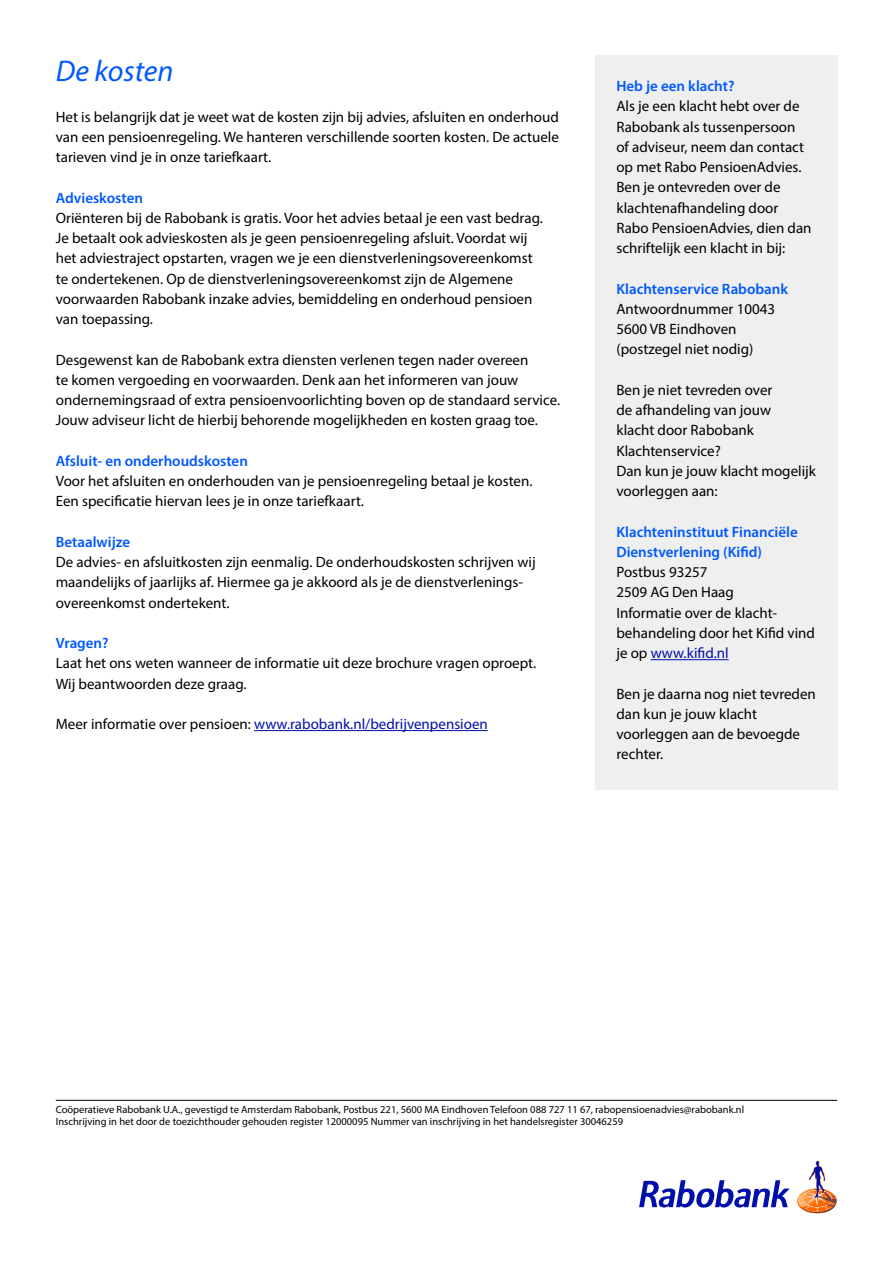
<style>
.page{position:relative;width:893px;height:1263px;background:#fff}
.page>*{position:absolute;margin:0;border:0;box-sizing:border-box;transform-origin:0 0}
.t1{font:italic 30px "Myriad Pro";color:#0058ff}
.t2{font:15px/20.2px "Myriad Pro";color:#000}
.t3{font:600 15px/20.2px "Myriad Pro";color:#0058ff}
.t4{font:15px "Myriad Pro";color:#000faa}
.t5{font:10.5px/12.8px "Myriad Pro";color:#000}
.s1{color:#000}
.s2{color:#000faa}
</style>
<div class="page">
<hr style="left:254px;top:730px;width:234px;height:1px;background:#000faa">
<div style="left:595px;top:56px;width:242px;height:734px;background:#efefef"></div>
<hr style="left:651px;top:659px;width:78px;height:1px;background:#000faa">
<hr style="left:56px;top:1100px;width:781px;height:1px;background:#000">
<svg style="left:639px;top:1180px;width:151px;height:27px"></svg>
<svg style="left:797px;top:1160px;width:40px;height:53px"></svg>
<h1 class="t1" style="left:56px;top:52px;width:119px">De kosten</h1>
<p class="t2" style="left:56px;top:106px;width:505px;text-align:justify">Het is belangrijk dat je weet wat de kosten zijn bij advies, afsluiten en onderhoud van een pensioenregeling. We hanteren verschillende soorten kosten. De actuele tarieven vind je in onze tariefkaart.</p>
<p class="t3" style="left:56px;top:187px;width:89px">Advieskosten</p>
<p class="t2" style="left:56px;top:207px;width:489px">Oriënteren bij de Rabobank is gratis. Voor het advies betaal je een vast bedrag.<br>Je betaalt ook advieskosten als je geen pensioenregeling afsluit. Voordat wij het adviestraject opstarten, vragen we je een dienstverleningsovereenkomst te ondertekenen. Op de dienstverleningsovereenkomst zijn de Algemene voorwaarden Rabobank inzake advies, bemiddeling en onderhoud pensioen van toepassing.</p>
<p class="t2" style="left:56px;top:349px;width:506px">Desgewenst kan de Rabobank extra diensten verlenen tegen nader overeen<br>te komen vergoeding en voorwaarden. Denk aan het informeren van jouw ondernemingsraad of extra pensioenvoorlichting boven op de standaard service.<br>Jouw adviseur licht de hierbij behorende mogelijkheden en kosten graag toe.</p>
<p class="t3" style="left:56px;top:450px;width:194px">Afsluit- en onderhoudskosten</p>
<p class="t2" style="left:56px;top:471px;width:478px">Voor het afsluiten en onderhouden van je pensioenregeling betaal je kosten.<br>Een specificatie hiervan lees je in onze tariefkaart.</p>
<p class="t3" style="left:56px;top:531px;width:76px">Betaalwijze</p>
<p class="t2" style="left:56px;top:552px;width:481px">De advies- en afsluitkosten zijn eenmalig. De onderhoudskosten schrijven wij maandelijks of jaarlijks af. Hiermee ga je akkoord als je de dienstverlenings&shy;overeenkomst ondertekent.</p>
<p class="t3" style="left:56px;top:632px;width:54px">Vragen?</p>
<p class="t2" style="left:56px;top:653px;width:482px">Laat het ons weten wanneer de informatie uit deze brochure vragen oproept.<br>Wij beantwoorden deze graag.</p>
<p class="t4" style="left:56px;top:715px;width:434px"><span class="s1">Meer informatie over pensioen:</span> www.rabobank.nl/bedrijvenpensioen</p>
<p class="t3" style="left:616px;top:76px;width:120px">Heb je een klacht?</p>
<p class="t2" style="left:616px;top:96px;width:197px">Als je een klacht hebt over de<br>Rabobank als tussenpersoon of adviseur, neem dan contact op met Rabo PensioenAdvies.<br>Ben je ontevreden over de klachtenafhandeling door<br>Rabo PensioenAdvies, dien dan schriftelijk een klacht in bij:</p>
<p class="t3" style="left:616px;top:278px;width:173px">Klachtenservice Rabobank</p>
<p class="t2" style="left:616px;top:298px;width:160px">Antwoordnummer 10043<br>5600 VB Eindhoven (postzegel niet nodig)</p>
<p class="t2" style="left:616px;top:379px;width:201px">Ben je niet tevreden over<br>de afhandeling van jouw<br>klacht door Rabobank<br>Klachtenservice?<br>Dan kun je jouw klacht mogelijk voorleggen aan:</p>
<p class="t3" style="left:616px;top:521px;width:183px">Klachteninstituut Financiële<br>Dienstverlening (Kifid)</p>
<p class="t2" style="left:616px;top:562px;width:200px">Postbus 93257<br>2509 AG Den Haag<br>Informatie over de klacht&shy;behandeling door het Kifid vind je op <span class="s2">www.kifid.nl</span></p>
<p class="t2" style="left:616px;top:683px;width:201px">Ben je daarna nog niet tevreden dan kun je jouw klacht voorleggen aan de bevoegde rechter.</p>
<p class="t5" style="left:56px;top:1103px;width:690px">Coöperatieve Rabobank U.A., gevestigd te Amsterdam Rabobank, Postbus 221, 5600 MA Eindhoven Telefoon 088 727 11 67, rabopensioenadvies@rabobank.nl<br>Inschrijving in het door de toezichthouder gehouden register 12000095 Nummer van inschrijving in het handelsregister 30046259</p>
</div>
